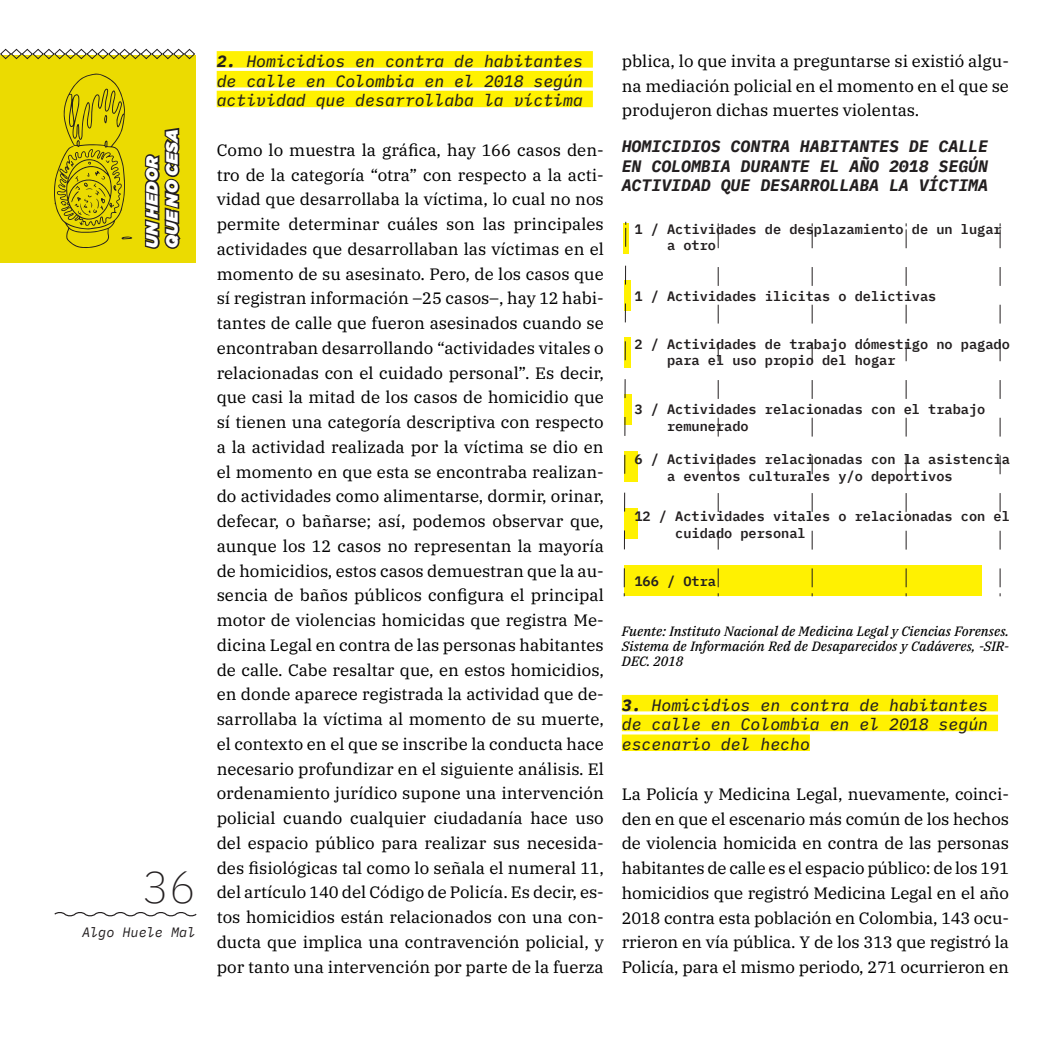
<style>
.page{position:relative;width:1063px;height:1063px;background:#fff}
.page>*{position:absolute;margin:0;border:0;box-sizing:border-box;transform-origin:0 0}
.t1{font:200 45px "IBM Plex Mono";color:#231f20}
.t2{font:16.5px/24.8px "IBM Plex Serif";color:#000;text-align:justify}
.Título_parrafo{font:italic 16.5px/19.8px "IBM Plex Mono Text";color:#231f20;text-align:justify}
.Título_parrafo-2{font:italic 700 16.5px/19.8px "IBM Plex Mono";color:#231f20;text-align:justify}
.t3{font:italic 900 16.5px "Gotham";color:#fff}
.t4{font:600 13.65px/16.4px "IBM Plex Mono";color:#231f20}
.t5{font:italic 13.5px/15px "IBM Plex Serif Text";color:#000;text-align:justify}
.t6{font:italic 13.5px "IBM Plex Mono";color:#231f20}
.s1{font-family:"IBM Plex Mono";font-weight:700}
</style>
<div class="page">
<svg style="left:54px;top:912px;width:143px;height:5px"></svg>
<div style="left:217px;top:51px;width:376px;height:17px;background:#fff101"></div>
<div style="left:217px;top:71px;width:376px;height:16px;background:#fff101"></div>
<div style="left:217px;top:91px;width:376px;height:16px;background:#fff101"></div>
<div style="left:622px;top:695px;width:376px;height:16px;background:#fff101"></div>
<div style="left:622px;top:715px;width:376px;height:16px;background:#fff101"></div>
<div style="left:622px;top:735px;width:188px;height:16px;background:#fff101"></div>
<div style="left:0;top:55px;width:195px;height:208px;background:#ebdb01"></div>
<svg style="left:144px;top:128px;width:37px;height:121px"></svg>
<svg style="left:54px;top:73px;width:78px;height:175px"></svg>
<svg style="left:0;top:48px;width:196px;height:12px"></svg>
<div style="left:624px;top:565px;width:358px;height:31px;background:#fff101"></div>
<div style="left:624px;top:508px;width:14px;height:31px;background:#fff101"></div>
<div style="left:624px;top:451px;width:14px;height:31px;background:#fff101"></div>
<div style="left:624px;top:394px;width:7px;height:31px;background:#fff101"></div>
<div style="left:624px;top:337px;width:7px;height:31px;background:#fff101"></div>
<div style="left:624px;top:280px;width:7px;height:31px;background:#fff101"></div>
<svg style="left:623px;top:223px;width:6px;height:31px"></svg>
<svg style="left:624px;top:222px;width:2px;height:374px"></svg>
<svg style="left:812px;top:223px;width:1px;height:364px"></svg>
<svg style="left:718px;top:223px;width:1px;height:364px"></svg>
<svg style="left:906px;top:223px;width:1px;height:364px"></svg>
<svg style="left:1000px;top:223px;width:1px;height:364px"></svg>
<p class="t3" style="left:162px;top:248px;width:122px;rotate:-90deg">QUE NO CESA</p>
<p class="t3" style="left:143px;top:248px;width:94px;rotate:-90deg">UN HEDOR</p>
<h1 class="t1" style="left:142px;top:853px;width:55px">36</h1>
<p class="t6" style="left:82px;top:922px;width:115px">Algo Huele Mal</p>
<p class="Título_parrafo" style="left:217px;top:50px;width:368px"><span class="s1">2.</span> Homicidios en contra de habitantes de calle en Colombia en el 2018 según actividad que desarrollaba la víctima</p>
<p class="t2" style="left:217px;top:136px;width:389px">Como lo muestra la gráfica, hay 166 casos den&shy;tro de la categoría “otra” con respecto a la acti&shy;vidad que desarrollaba la víctima, lo cual no nos permite determinar cuáles son las principales actividades que desarrollaban las víctimas en el momento de su asesinato. Pero, de los casos que sí registran información –25 casos–, hay 12 habi&shy;tantes de calle que fueron asesinados cuando se encontraban desarrollando “actividades vitales o relacionadas con el cuidado personal”. Es decir, que casi la mitad de los casos de homicidio que sí tienen una categoría descriptiva con respecto a la actividad realizada por la víctima se dio en el momento en que esta se encontraba realizan&shy;do actividades como alimentarse, dormir, orinar, defecar, o bañarse; así, podemos observar que, aunque los 12 casos no representan la mayoría de homicidios, estos casos demuestran que la au&shy;sencia de baños públicos configura el principal motor de violencias homicidas que registra Me&shy;dicina Legal en contra de las personas habitantes de calle. Cabe resaltar que, en estos homicidios, en donde aparece registrada la actividad que de&shy;sarrollaba la víctima al momento de su muerte, el contexto en el que se inscribe la conducta hace necesario profundizar en el siguiente análisis. El ordenamiento jurídico supone una intervención policial cuando cualquier ciudadanía hace uso del espacio público para realizar sus necesida&shy;des fisiológicas tal como lo señala el numeral 11, del artículo 140 del Código de Policía. Es decir, es&shy;tos homicidios están relacionados con una con&shy;ducta que implica una contravención policial, y por tanto una intervención por parte de la fuerza</p>
<p class="t2" style="left:622px;top:47px;width:389px">pblica, lo que invita a preguntarse si existió algu&shy;na mediación policial en el momento en el que se produjeron dichas muertes violentas.</p>
<p class="Título_parrafo-2" style="left:622px;top:135px;width:368px">HOMICIDIOS CONTRA HABITANTES DE CALLE EN COLOMBIA DURANTE EL AÑO 2018 SEGÚN ACTIVIDAD QUE DESARROLLABA LA VÍCTIMA</p>
<p class="t4" style="left:667px;top:220px;width:336px;text-indent:-33px">1 / Actividades de desplazamiento de un lugar a otro</p>
<p class="t4" style="left:634px;top:287px;width:303px">1 / Actividades ilicitas o delictivas</p>
<p class="t4" style="left:667px;top:334px;width:344px;text-indent:-33px">2 / Actividades de trabajo dómestigo no pagado para el uso propio del hogar</p>
<p class="t4" style="left:667px;top:400px;width:320px;text-indent:-33px">3 / Actividades relacionadas con el trabajo remunerado</p>
<p class="t4" style="left:667px;top:450px;width:344px;text-indent:-33px">6 / Actividades relacionadas con la asistencia a eventos culturales y/o deportivos</p>
<p class="t4" style="left:675px;top:507px;width:336px;text-indent:-41px">12 / Actividades vitales o relacionadas con el cuidado personal</p>
<p class="t4" style="left:634px;top:572px;width:83px">166 / Otra</p>
<p class="t5" style="left:622px;top:623px;width:389px">Fuente: Instituto Nacional de Medicina Legal y Ciencias Forenses.<br>Sistema de Información Red de Desaparecidos y Cadáveres, -SIR-DEC. 2018</p>
<p class="Título_parrafo" style="left:622px;top:694px;width:368px"><span class="s1">3.</span> Homicidios en contra de habitantes de calle en Colombia en el 2018 según escenario del hecho</p>
<p class="t2" style="left:622px;top:780px;width:389px">La Policía y Medicina Legal, nuevamente, coinci&shy;den en que el escenario más común de los hechos de violencia homicida en contra de las personas habitantes de calle es el espacio público: de los 191 homicidios que registró Medicina Legal en el año 2018 contra esta población en Colombia, 143 ocu&shy;rrieron en vía pública. Y de los 313 que registró la Policía, para el mismo periodo, 271 ocurrieron en</p>
</div>
